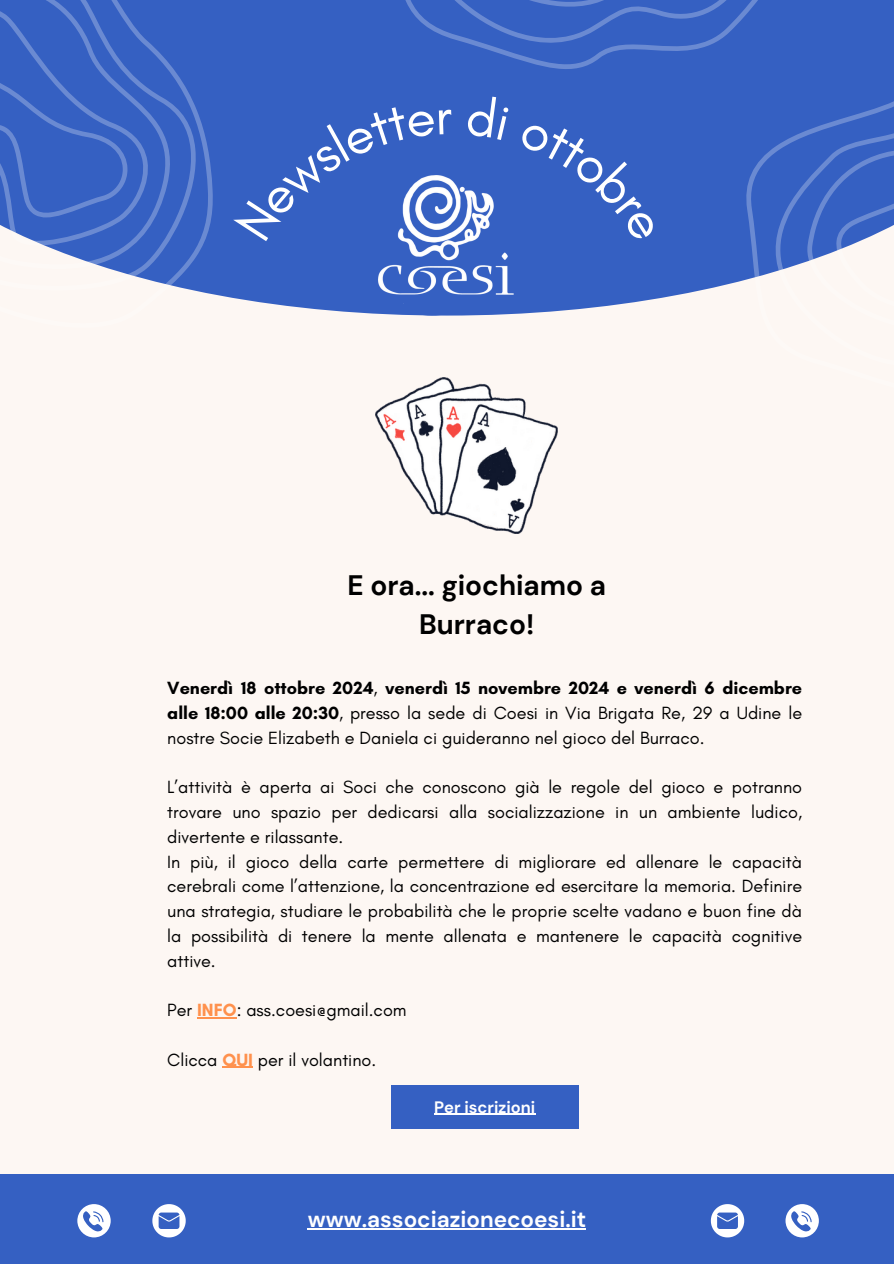
<style>
.page{position:relative;width:894px;height:1264px;background:#fff}
.page>*{position:absolute;margin:0;border:0;box-sizing:border-box;transform-origin:0 0}
.t1{font:700 28.05px/38.2px "DM Sans";color:#000;text-align:center}
.t2{font:700 22.5px "DM Sans";color:#fff}
.t3{font:18px/24.8px "Glacial Indifference";color:#000;text-align:justify}
.t4{font:700 16.5px "DM Sans";color:#fff}
.s1{font-weight:700}
.s2{font-weight:700;color:#ff914d}
</style>
<div class="page">
<div style="left:0;top:0;width:893px;height:1263px;background:#fdf7f3"></div>
<div style="left:0;top:0;width:893px;height:315px;background:#3560c2"></div>
<svg style="left:0;top:0;width:213px;height:315px"></svg>
<div style="left:0;top:1174px;width:893px;height:89px;background:#3560c2"></div>
<svg style="left:710px;top:1204px;width:34px;height:33px"></svg>
<svg style="left:785px;top:1204px;width:33px;height:33px"></svg>
<svg style="left:152px;top:1204px;width:34px;height:33px"></svg>
<svg style="left:77px;top:1204px;width:34px;height:33px"></svg>
<div style="left:391px;top:1084px;width:187px;height:44px;background:#3560c2"></div>
<hr style="left:434px;top:1113px;width:101px;height:2px;background:#fff">
<img style="left:375px;top:378px;width:183px;height:155px">
<hr style="left:307px;top:1227px;width:279px;height:2px;background:#fff">
<hr style="left:197px;top:1017px;width:40px;height:1px;background:#ff914d">
<hr style="left:222px;top:1066px;width:31px;height:1px;background:#ff914d">
<svg style="left:233px;top:0;width:661px;height:373px"></svg>
<h1 class="t1" style="left:347px;top:566px;width:260px">E ora... giochiamo a<br>Burraco!</h1>
<p class="t3" style="left:167px;top:675px;width:636px"><span class="s1">Venerdì 18 ottobre 2024</span>, <span class="s1">venerdì 15 novembre 2024 e venerdì 6 dicembre alle 18:00 alle 20:30</span>, presso la sede di Coesi in Via Brigata Re, 29 a Udine le nostre Socie Elizabeth e Daniela ci guideranno nel gioco del Burraco.</p>
<p class="t3" style="left:167px;top:774px;width:636px;text-align:left">L’attività è aperta ai Soci che conoscono già le regole del gioco e potranno trovare uno spazio per dedicarsi alla socializzazione in un ambiente ludico, divertente e rilassante.<br>In più, il gioco della carte permettere di migliorare ed allenare le capacità cerebrali come l’attenzione, la concentrazione ed esercitare la memoria. Definire una strategia, studiare le probabilità che le proprie scelte vadano e buon fine dà la possibilità di tenere la mente allenata e mantenere le capacità cognitive attive.</p>
<p class="t3" style="left:167px;top:997px;width:241px">Per <span class="s2">INFO</span>: ass.coesi@gmail.com</p>
<p class="t3" style="left:167px;top:1046px;width:210px">Clicca <span class="s2">QUI</span> per il volantino.</p>
<p class="t4" style="left:434px;top:1096px;width:102px">Per iscrizioni</p>
<p class="t2" style="left:307px;top:1204px;width:280px">www.associazionecoesi.it</p>
</div>
